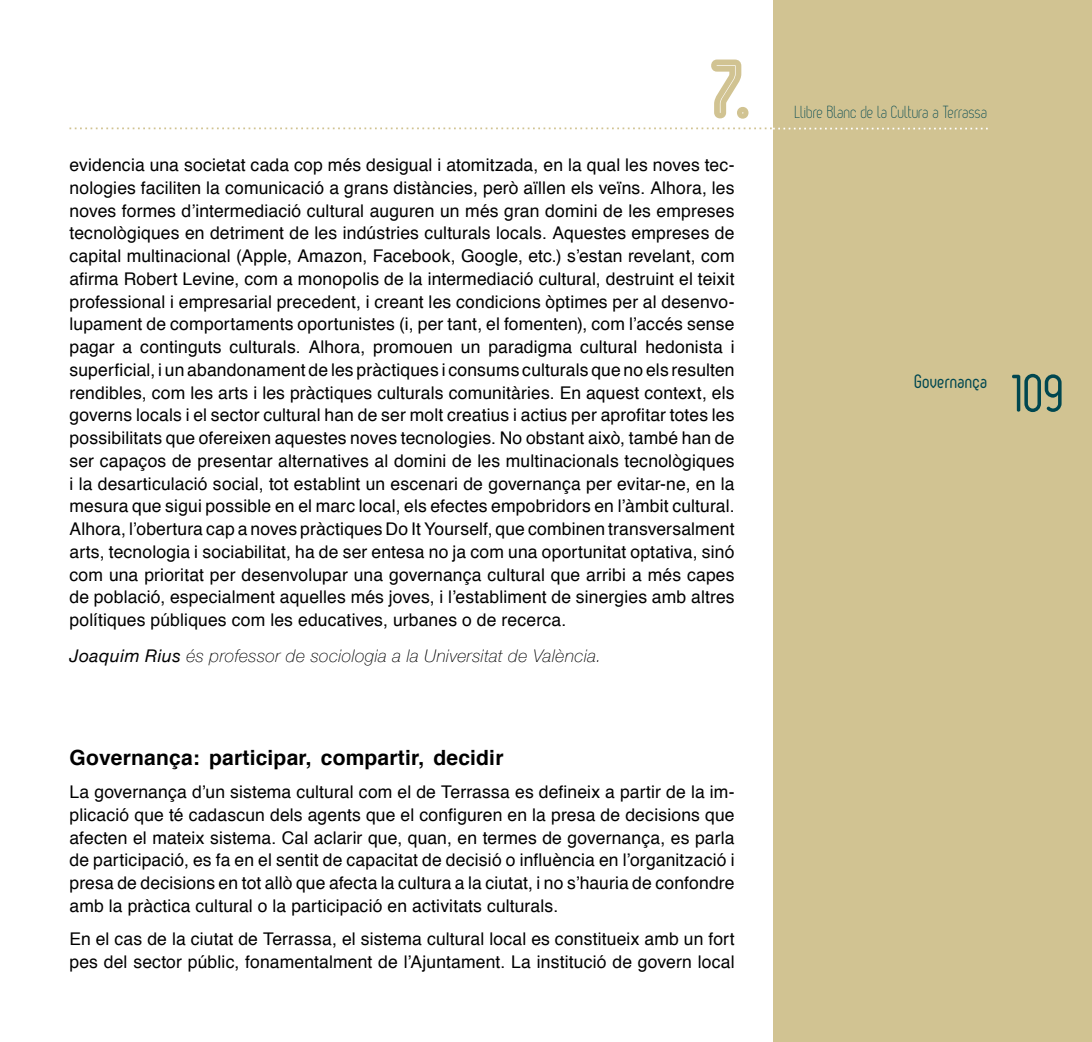
<style>
.page{position:relative;width:1092px;height:1042px;background:#fff}
.page>*{position:absolute;margin:0;border:0;box-sizing:border-box;transform-origin:0 0}
.t1{font:84px "Oval Double";color:#d1c392}
.t2{font:52.5px "Oval";color:#004750}
.t3{font:700 21px "Helvetica";letter-spacing:.01em;color:#000}
.t4{font:19.25px "Oval";letter-spacing:.02em;color:#004750}
.t5{font:17.5px/22.8px "Helvetica";letter-spacing:.01em;color:#000;text-align:justify}
.t6{font:italic 100 17.5px "Helvetica Neue";letter-spacing:.025em;color:#000}
.t7{font:300 17.5px "Oval";letter-spacing:.015em;color:#004750}
.s1{font-weight:400}
</style>
<div class="page">
<div style="left:773px;top:0;width:318px;height:1042px;background:#d1c392"></div>
<svg style="left:69px;top:127px;width:918px;height:2px"></svg>
<h1 class="t1" style="left:711px;top:45px;width:43px">7.</h1>
<p class="t5" style="left:69px;top:154px;width:666px">evidencia una societat cada cop més desigual i atomitzada, en la qual les noves tec· nologies faciliten la comunicació a grans distàncies, però aïllen els veïns. Alhora, les noves formes d’intermediació cultural auguren un més gran domini de les empreses tecnològiques en detriment de les indústries culturals locals. Aquestes empreses de capital multinacional (Apple, Amazon, Facebook, Google, etc.) s’estan revelant, com afirma Robert Levine, com a monopolis de la intermediació cultural, destruint el teixit professional i empresarial precedent, i creant les condicions òptimes per al desenvo· lupament de comportaments oportunistes (i, per tant, el fomenten), com l’accés sense pagar a continguts culturals. Alhora, promouen un paradigma cultural hedonista i superficial, i un abandonament de les pràctiques i consums culturals que no els resulten rendibles, com les arts i les pràctiques culturals comunitàries. En aquest context, els governs locals i el sector cultural han de ser molt creatius i actius per aprofitar totes les possibilitats que ofereixen aquestes noves tecnologies. No obstant això, també han de ser capaços de presentar alternatives al domini de les multinacionals tecnològiques i la desarticulació social, tot establint un escenari de governança per evitar-ne, en la mesura que sigui possible en el marc local, els efectes empobridors en l’àmbit cultural.<br>Alhora, l’obertura cap a noves pràctiques Do It Yourself, que combinen transversalment arts, tecnologia i sociabilitat, ha de ser entesa no ja com una oportunitat optativa, sinó com una prioritat per desenvolupar una governança cultural que arribi a més capes de població, especialment aquelles més joves, i l’establiment de sinergies amb altres polítiques públiques com les educatives, urbanes o de recerca.</p>
<p class="t6" style="left:69px;top:642px;width:533px"><span class="s1">Joaquim Rius</span> és professor de sociologia a la Universitat de València.</p>
<p class="t3" style="left:69px;top:741px;width:435px">Governança: participar, compartir, decidir</p>
<p class="t5" style="left:69px;top:781px;width:666px">La governança d’un sistema cultural com el de Terrassa es defineix a partir de la im· plicació que té cadascun dels agents que el configuren en la presa de decisions que afecten el mateix sistema. Cal aclarir que, quan, en termes de governança, es parla de participació, es fa en el sentit de capacitat de decisió o influència en l’organització i presa de decisions en tot allò que afecta la cultura a la ciutat, i no s’hauria de confondre amb la pràctica cultural o la participació en activitats culturals.</p>
<p class="t5" style="left:69px;top:928px;width:666px">En el cas de la ciutat de Terrassa, el sistema cultural local es constitueix amb un fort pes del sector públic, fonamentalment de l’Ajuntament. La institució de govern local</p>
<p class="t7" style="left:795px;top:103px;width:194px">Llibre Blanc de la Cultura a Terrassa</p>
<p class="t4" style="left:914px;top:370px;width:75px">Governança</p>
<h2 class="t2" style="left:1014px;top:364px;width:52px">109</h2>
</div>
